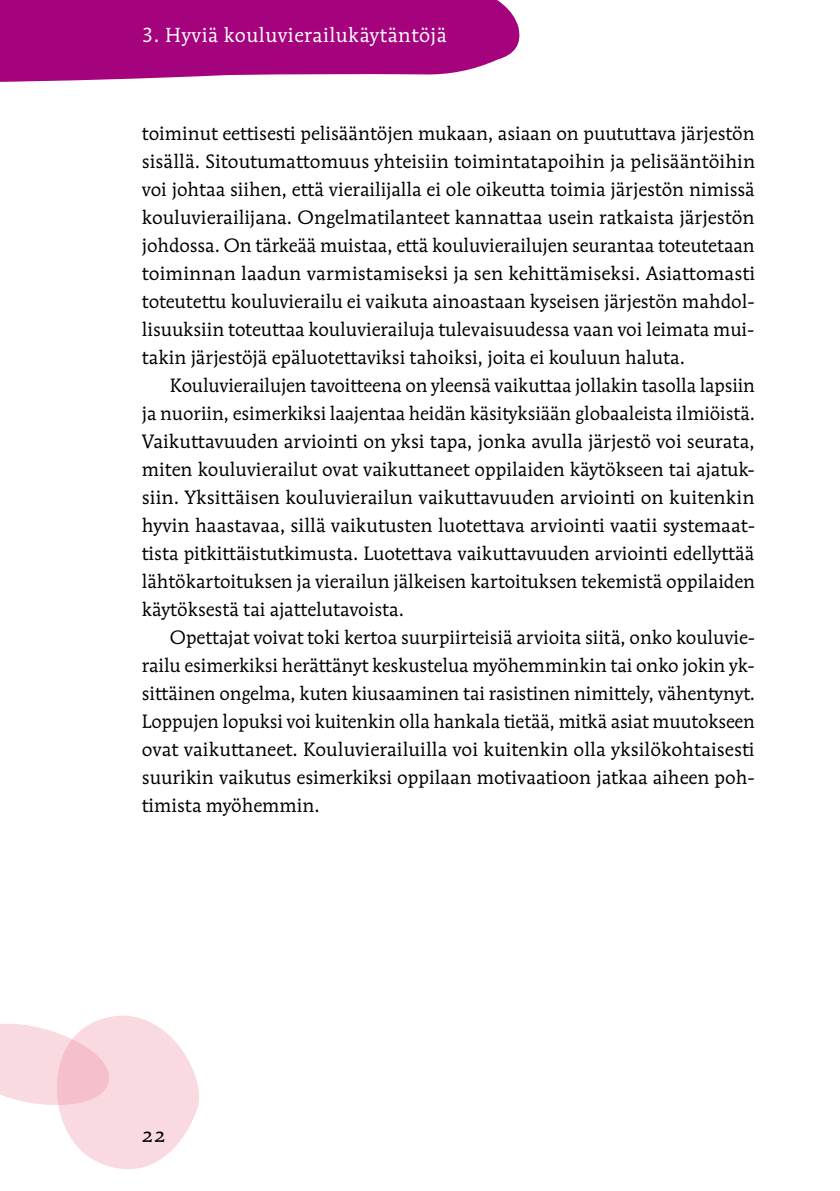
<style>
.page{position:relative;width:840px;height:1191px;background:#fff}
.page>*{position:absolute;margin:0;border:0;box-sizing:border-box;transform-origin:0 0}
.t1{font:20px "Mendoza Rom ITC";letter-spacing:.025em;color:#fff}
.t2{font:20px "Mendoza Rom ITC Book OS";color:#000}
.t3{font:19px/28px "Mendoza Rom ITC Book OS";color:#000;text-align:justify}
</style>
<div class="page">
<svg style="left:0;top:0;width:520px;height:82px;background:#ac1788"></svg>
<svg style="left:0;top:1015px;width:199px;height:154px"></svg>
<p class="t1" style="left:142px;top:22px;width:306px">3. Hyviä kouluvierailukäytäntöjä</p>
<p class="t3" style="left:142px;top:119px;width:614px">toiminut eettisesti pelisääntöjen mukaan, asiaan on puututtava järjestön sisällä. Sitoutumattomuus yhteisiin toimintatapoihin ja pelisääntöihin voi johtaa siihen, että vierailijalla ei ole oikeutta toimia järjestön nimissä kouluvierailijana. Ongelmatilanteet kannattaa usein ratkaista järjestön johdossa. On tärkeää muistaa, että kouluvierailujen seurantaa toteutetaan toiminnan laadun varmistamiseksi ja sen kehittämiseksi. Asiattomasti toteutettu kouluvierailu ei vaikuta ainoastaan kyseisen järjestön mahdol&shy;lisuuksiin toteuttaa kouluvierailuja tulevaisuudessa vaan voi leimata mui&shy;takin järjestöjä epäluotettaviksi tahoiksi, joita ei kouluun haluta.</p>
<p class="t3" style="left:142px;top:371px;width:614px;text-indent:28px">Kouluvierailujen tavoitteena on yleensä vaikuttaa jollakin tasolla lapsiin ja nuoriin, esimerkiksi laajentaa heidän käsityksiään globaaleista ilmiöistä.<br>Vaikuttavuuden arviointi on yksi tapa, jonka avulla järjestö voi seurata, miten kouluvierailut ovat vaikuttaneet oppilaiden käytökseen tai ajatuk&shy;siin. Yksittäisen kouluvierailun vaikuttavuuden arviointi on kuitenkin hyvin haastavaa, sillä vaikutusten luotettava arviointi vaatii systemaat&shy;tista pitkittäistutkimusta. Luotettava vaikuttavuuden arviointi edellyttää lähtökartoituksen ja vierailun jälkeisen kartoituksen tekemistä oppilaiden käytöksestä tai ajattelutavoista.</p>
<p class="t3" style="left:142px;top:623px;width:614px;text-indent:28px">Opettajat voivat toki kertoa suurpiirteisiä arvioita siitä, onko kouluvie&shy;railu esimerkiksi herättänyt keskustelua myöhemminkin tai onko jokin yk&shy;sittäinen ongelma, kuten kiusaaminen tai rasistinen nimittely, vähentynyt.<br>Loppujen lopuksi voi kuitenkin olla hankala tietää, mitkä asiat muutokseen ovat vaikuttaneet. Kouluvierailuilla voi kuitenkin olla yksilökohtaisesti suurikin vaikutus esimerkiksi oppilaan motivaatioon jatkaa aiheen poh&shy;timista myöhemmin.</p>
<p class="t2" style="left:142px;top:1122px;width:25px">22</p>
</div>
